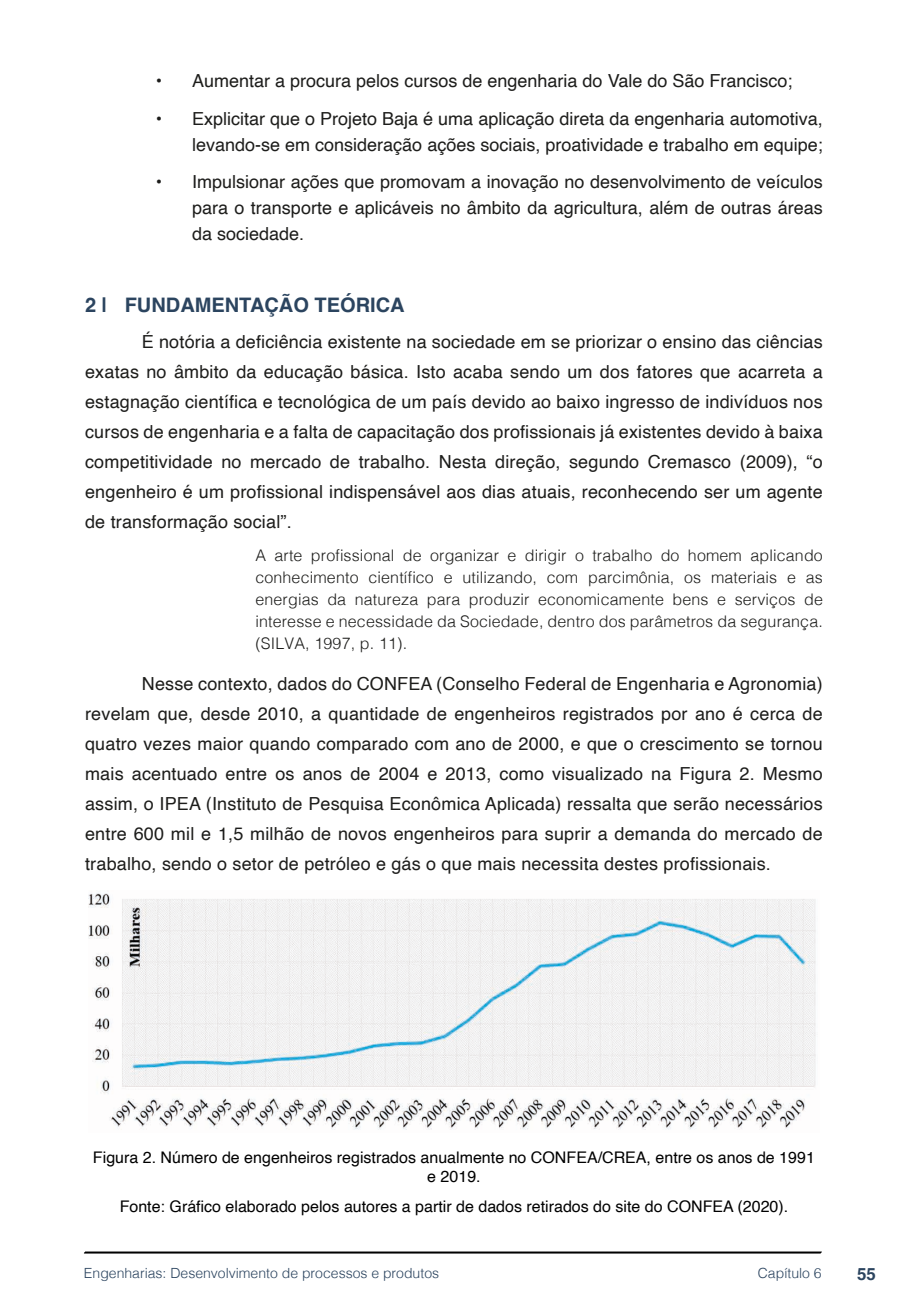
<style>
.page{position:relative;width:908px;height:1304px;background:#fff}
.page>*{position:absolute;margin:0;border:0;box-sizing:border-box;transform-origin:0 0}
.t1{font:700 20px "Helvetica";color:#2b445f}
.t2{font:18px/30px "Helvetica";color:#1d1d1b;text-align:justify}
.t3{font:700 16.8px "Helvetica";color:#2b445f}
.t4{font:300 16px/22px "Helvetica";letter-spacing:.01em;color:#1d1d1b;text-align:justify}
.t5{font:16px/19.2px "Helvetica";color:#000;text-align:center}
.t6{font:300 14px "Helvetica";color:#2b445f}
</style>
<div class="page">
<svg style="left:84px;top:1251px;width:737px;height:3px;background:#515151"></svg>
<img style="left:88px;top:893px;width:728px;height:237px">
<p class="t2" style="left:156px;top:66px;width:638px">• Aumentar a procura pelos cursos de engenharia do Vale do São Francisco;</p>
<p class="t2" style="left:156px;top:106px;width:668px;line-height:26px;text-align:right">• Explicitar que o Projeto Baja é uma aplicação direta da engenharia automotiva, levando-se em consideração ações sociais, proatividade e trabalho em equipe;</p>
<p class="t2" style="left:192px;top:169px;width:632px;line-height:26px;text-indent:-36px">• Impulsionar ações que promovam a inovação no desenvolvimento de veículos para o transporte e aplicáveis no âmbito da agricultura, além de outras áreas da sociedade.</p>
<p class="t1" style="left:85px;top:293px;width:321px">2 | FUNDAMENTAÇÃO TEÓRICA</p>
<p class="t2" style="left:85px;top:327px;width:738px;text-indent:57px">É notória a deficiência existente na sociedade em se priorizar o ensino das ciências exatas no âmbito da educação básica. Isto acaba sendo um dos fatores que acarreta a estagnação científica e tecnológica de um país devido ao baixo ingresso de indivíduos nos cursos de engenharia e a falta de capacitação dos profissionais já existentes devido à baixa competitividade no mercado de trabalho. Nesta direção, segundo Cremasco (2009), “o engenheiro é um profissional indispensável aos dias atuais, reconhecendo ser um agente de transformação social”.</p>
<p class="t4" style="left:255px;top:543px;width:568px">A arte profissional de organizar e dirigir o trabalho do homem aplicando conhecimento científico e utilizando, com parcimônia, os materiais e as energias da natureza para produzir economicamente bens e serviços de interesse e necessidade da Sociedade, dentro dos parâmetros da segurança. (SILVA, 1997, p. 11).</p>
<p class="t2" style="left:85px;top:670px;width:738px;text-indent:57px">Nesse contexto, dados do CONFEA (Conselho Federal de Engenharia e Agronomia) revelam que, desde 2010, a quantidade de engenheiros registrados por ano é cerca de quatro vezes maior quando comparado com ano de 2000, e que o crescimento se tornou mais acentuado entre os anos de 2004 e 2013, como visualizado na Figura 2. Mesmo assim, o IPEA (Instituto de Pesquisa Econômica Aplicada) ressalta que serão necessários entre 600 mil e 1,5 milhão de novos engenheiros para suprir a demanda do mercado de trabalho, sendo o setor de petróleo e gás o que mais necessita destes profissionais.</p>
<p class="t5" style="left:93px;top:1148px;width:723px">Figura 2. Número de engenheiros registrados anualmente no CONFEA/CREA, entre os anos de 1991 e 2019.</p>
<p class="t5" style="left:120px;top:1198px;width:669px">Fonte: Gráfico elaborado pelos autores a partir de dados retirados do site do CONFEA (2020).</p>
<p class="t6" style="left:84px;top:1261px;width:356px">Engenharias: Desenvolvimento de processos e produtos</p>
<p class="t6" style="left:757px;top:1261px;width:65px">Capítulo 6</p>
<p class="t3" style="left:856px;top:1264px;width:20px">55</p>
</div>
